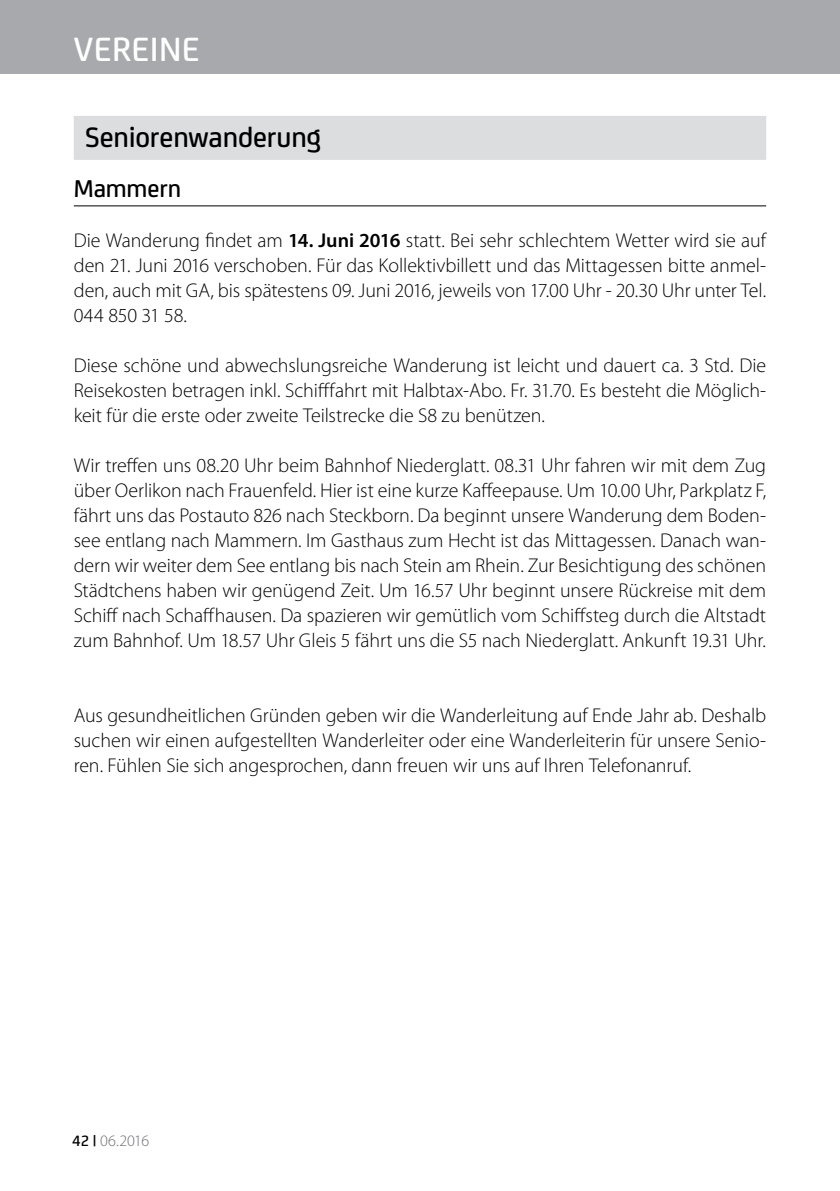
<style>
.page{position:relative;width:840px;height:1191px;background:#fff}
.page>*{position:absolute;margin:0;border:0;box-sizing:border-box;transform-origin:0 0}
.t1{font:500 36px "FS Joey";color:#fff}
.t2{font:500 30px "FS Joey";letter-spacing:-.005em;color:#000}
.t3{font:500 26px "FS Joey";letter-spacing:-.005em;color:#000}
.t4{font:300 20px/25px "Myriad Pro";letter-spacing:-.005em;color:#000;text-align:justify}
.t5{font:300 16px "Myriad Pro";letter-spacing:-.025em;color:#6d6e71}
.s1{font-weight:600}
.s2{font-family:"FS Joey";font-weight:500;color:#000}
</style>
<div class="page">
<div style="left:0;top:0;width:839px;height:74px;background:#a7a9ac"></div>
<div style="left:74px;top:116px;width:691px;height:44px;background:#dcddde"></div>
<hr style="left:74px;top:205px;width:691px;height:1px;background:#000">
<h1 class="t1" style="left:74px;top:23px;width:19px">vereine</h1>
<h2 class="t2" style="left:85px;top:115px;width:237px">Seniorenwanderung</h2>
<h3 class="t3" style="left:74px;top:169px;width:109px">Mammern</h3>
<p class="t4" style="left:74px;top:228px;width:694px">Die Wanderung findet am <span class="s1">14. Juni 2016</span> statt. Bei sehr schlechtem Wetter wird sie auf den 21. Juni 2016 verschoben. Für das Kollektivbillett und das Mittagessen bitte anmel&shy;den, auch mit GA, bis spätestens 09. Juni 2016, jeweils von 17.00 U hr - 20.30 U hr unter Tel.<br>044 850 31 58.</p>
<p class="t4" style="left:74px;top:353px;width:693px">Diese schöne und abwechslungsreiche Wanderung ist leicht und dauert ca. 3 Std. Die Reisekosten betragen inkl. Schifffahrt mit Halbtax-Abo. Fr. 31.70. Es besteht die Möglich&shy;keit für die erste oder zweite Teilstrecke die S8 zu benützen.</p>
<p class="t4" style="left:74px;top:453px;width:693px">Wir treffen uns 08.20 U hr beim Bahnhof Niederglatt. 08.31 U hr fahren wir mit dem Zug über Oerlikon nach Frauenfeld. H ier ist eine kurze Kaffeepause. U m 10.00 U hr, Parkplatz F, fährt uns das Postauto 826 nach Steckborn. Da beginnt unsere Wanderung dem Boden&shy;see entlang nach Mammern. I m Gasthaus zum Hecht ist das Mittagessen. Danach wan&shy;dern wir weiter dem See entlang bis nach Stein am Rhein. Zur Besichtigung des schönen Städtchens haben wir genügend Zeit. U m 16.57 U hr beginnt unsere Rückreise mit dem Schiff nach Schaffhausen. Da spazieren wir gemütlich vom Schiffsteg durch die Altstadt zum Bahnhof. U m 18.57 U hr Gleis 5 fährt uns die S5 nach Niederglatt. Ankunft 19.31 U hr.</p>
<p class="t4" style="left:74px;top:703px;width:693px">Aus gesundheitlichen Gründen geben wir die Wanderleitung auf Ende Jahr ab. Deshalb suchen wir einen aufgestellten Wanderleiter oder eine Wanderleiterin für unsere Senio&shy;ren. Fühlen Sie sich angesprochen, dann freuen wir uns auf I hren Telefonanruf.</p>
<p class="t5" style="left:72px;top:1131px;width:78px"><span class="s2">42 |</span> 06.2016</p>
</div>
